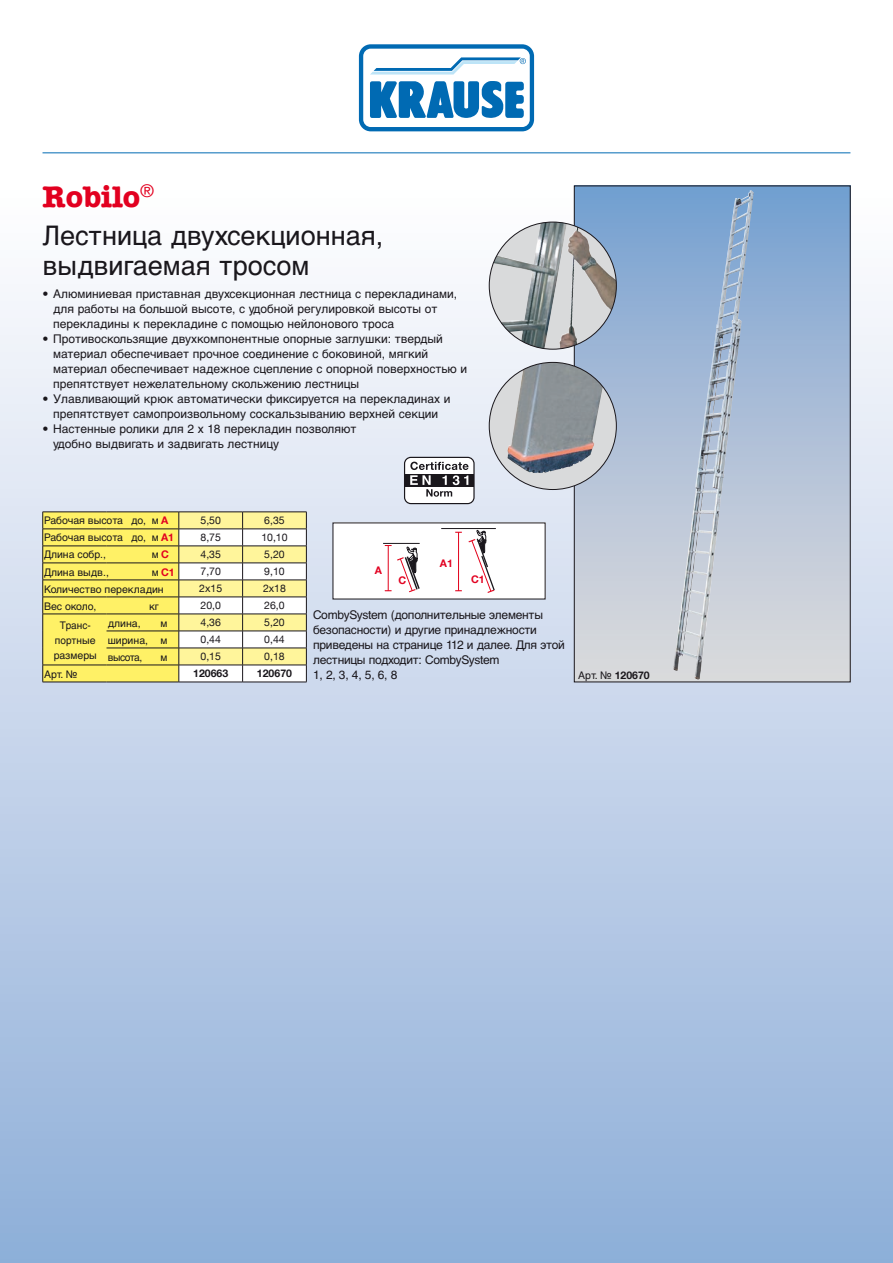
<style>
.page{position:relative;width:893px;height:1263px;background:#fff}
.page>*{position:absolute;margin:0;border:0;box-sizing:border-box;transform-origin:0 0}
.t1{font:700 30px "American Typewriter LT";color:#e20020}
.t2{font:27px/30px "Helvetica Cyr Upright";color:#1a171c}
.t3{font:12px/15px "Helvetica Cyr Upright";color:#1a171c}
.t4{font:12px/15px "Helvetica Cyr Upright";letter-spacing:-.02em;color:#1a171c}
.t5{font:10.5px "Helvetica Cyr Upright";color:#1a171c}
.t6{font:10.5px "Helvetica Neue LT";color:#1a171c}
.t7{font:700 10.5px "Helvetica Neue LT";color:#1a171c}
.t8{font:10.5px/15px "Helvetica Cyr Upright";color:#1a171c;text-align:center;scale:.95 1}
.t9{font:700 10.5px "Helvetica Neue LT";color:#e20020}
.s1{font-family:"Helvetica Neue LT";font-weight:700;color:#e20020}
.s2{font-family:"Helvetica Cyr Upright";font-weight:400;color:#1a171c}
.s3{font-family:"Helvetica Cyr Upright";font-weight:400}
</style>
<div class="page">
<div style="left:0;top:185px;width:893px;height:1078px;background:linear-gradient(to bottom,#fffdfd,#8fafd9)"></div>
<hr style="left:43px;top:153px;width:807px;height:1px;background:#006ab3">
<svg style="left:357px;top:43px;width:179px;height:90px"></svg>
<svg style="left:359px;top:44px;width:175px;height:87px"></svg>
<div style="left:574px;top:186px;width:276px;height:496px;background:linear-gradient(to bottom,#77a0d1,#e0dcdd)"></div>
<img style="left:673px;top:190px;width:81px;height:490px">
<div style="left:489px;top:362px;width:127px;height:127px;background:#d9dadb;border-radius:50%"></div>
<img style="left:507px;top:362px;width:101px;height:111px">
<svg style="left:489px;top:222px;width:127px;height:127px"></svg>
<img style="left:559px;top:259px;width:57px;height:90px">
<div style="left:405px;top:457px;width:69px;height:47px;background:#fff;border-radius:6px"></div>
<div style="left:404px;top:457px;width:71px;height:47px;border:1px solid #1a171c;border-radius:6px"></div>
<div style="left:405px;top:474px;width:69px;height:12px;background:#1a171c"></div>
<svg style="left:410px;top:462px;width:59px;height:35px"></svg>
<div style="left:333px;top:523px;width:212px;height:76px;background:#fff"></div>
<hr style="left:383px;top:543px;width:37px;height:1px;background:#1a171c">
<svg style="left:385px;top:545px;width:35px;height:48px"></svg>
<hr style="left:441px;top:528px;width:55px;height:1px;background:#1a171c">
<svg style="left:468px;top:530px;width:27px;height:63px"></svg>
<hr style="left:458px;top:532px;width:1px;height:59px;background:#e2001a">
<svg style="left:39px;top:185px;width:119px;height:27px"></svg>
<hr style="left:43px;top:682px;width:64px;height:1px;background:#1a171c">
<hr style="left:107px;top:682px;width:72px;height:1px;background:#1a171c">
<hr style="left:179px;top:682px;width:64px;height:1px;background:#1a171c">
<hr style="left:243px;top:682px;width:64px;height:1px;background:#1a171c">
<svg style="left:42px;top:512px;width:265px;height:170px"></svg>
<h1 class="t1" style="left:43px;top:179px;width:113px">Robilo<sup>®</sup></h1>
<h2 class="t2" style="left:43px;top:221px;width:342px">Лестница двухсекционная, выдвигаемая тросом</h2>
<p class="t3" style="left:53px;top:287px;width:406px;text-indent:-11px">• Алюминиевая приставная двухсекционная лестница с перекладинами, для работы на большой высоте, с удобной регулировкой высоты от перекладины к перекладине с помощью нейлонового троса</p>
<p class="t3" style="left:53px;top:332px;width:415px;text-indent:-11px">• Противоскользящие двухкомпонентные опорные заглушки: твердый материал обеспечивает прочное соединение с боковиной, мягкий материал обеспечивает надежное сцепление с опорной поверхностью и препятствует нежелательному скольжению лестницы</p>
<p class="t3" style="left:43px;top:392px;width:410px;text-align:center">• Улавливающий крюк автоматически фиксируется на перекладинах и препятствует самопроизвольному соскальзыванию верхней секции</p>
<p class="t3" style="left:53px;top:422px;width:305px;text-indent:-11px">• Настенные ролики для 2 х 18 перекладин позволяют удобно выдвигать и задвигать лестницу</p>
<p class="t5" style="left:44px;top:515px;width:126px">Рабочая высота до, м <span class="s1">A</span></p>
<p class="t6" style="left:200px;top:514px;width:22px">5,50</p>
<p class="t6" style="left:264px;top:514px;width:22px">6,35</p>
<p class="t5" style="left:44px;top:532px;width:132px">Рабочая высота до, м <span class="s1">A1</span></p>
<p class="t6" style="left:200px;top:531px;width:22px">8,75</p>
<p class="t6" style="left:261px;top:531px;width:28px">10,10</p>
<p class="t5" style="left:44px;top:549px;width:64px">Длина собр.,</p>
<p class="t5" style="left:152px;top:549px;width:18px">м<span class="s1">C</span></p>
<p class="t6" style="left:200px;top:548px;width:22px">4,35</p>
<p class="t6" style="left:264px;top:548px;width:22px">5,20</p>
<p class="t5" style="left:44px;top:566px;width:66px">Длина выдв.,</p>
<p class="t9" style="left:152px;top:565px;width:24px"><span class="s2">м</span>C1</p>
<p class="t6" style="left:200px;top:565px;width:22px">7,70</p>
<p class="t6" style="left:264px;top:565px;width:22px">9,10</p>
<p class="t5" style="left:44px;top:583px;width:121px">Количество перекладин</p>
<p class="t6" style="left:199px;top:582px;width:24px">2x15</p>
<p class="t6" style="left:263px;top:582px;width:24px">2x18</p>
<p class="t5" style="left:44px;top:600px;width:54px">Вес около,</p>
<p class="t5" style="left:149px;top:600px;width:11px">кг</p>
<p class="t6" style="left:200px;top:599px;width:22px">20,0</p>
<p class="t6" style="left:264px;top:599px;width:22px">26,0</p>
<p class="t8" style="left:54px;top:617px;width:47px">Транс&shy;портные размеры</p>
<p class="t5" style="left:108px;top:617px;width:34px">длина,</p>
<p class="t5" style="left:161px;top:617px;width:8px">м</p>
<p class="t6" style="left:200px;top:616px;width:22px">4,36</p>
<p class="t6" style="left:264px;top:616px;width:22px">5,20</p>
<p class="t5" style="left:108px;top:634px;width:61px">ширина, м</p>
<p class="t6" style="left:200px;top:633px;width:22px">0,44</p>
<p class="t6" style="left:264px;top:633px;width:22px">0,44</p>
<p class="t5" style="left:108px;top:651px;width:36px">высота,</p>
<p class="t5" style="left:161px;top:651px;width:8px">м</p>
<p class="t6" style="left:200px;top:650px;width:22px">0,15</p>
<p class="t6" style="left:264px;top:650px;width:22px">0,18</p>
<p class="t5" style="left:44px;top:668px;width:34px">Арт. №</p>
<p class="t7" style="left:193px;top:667px;width:37px">120663</p>
<p class="t7" style="left:257px;top:667px;width:37px">120670</p>
<p class="t9" style="left:375px;top:563px;width:9px">A</p>
<p class="t9" style="left:440px;top:557px;width:15px">A1</p>
<p class="t9" style="left:398px;top:574px;width:9px">C</p>
<p class="t9" style="left:471px;top:573px;width:15px">C1</p>
<p class="t4" style="left:313px;top:608px;width:253px">CombySystem (дополнительные элементы безопасности) и другие принадлежности приведены на странице 112 и далее. Для этой лестницы подходит: CombySystem<br>1, 2, 3, 4, 5, 6, 8</p>
<p class="t7" style="left:578px;top:668px;width:73px"><span class="s3">Арт. №</span> 120670</p>
</div>
